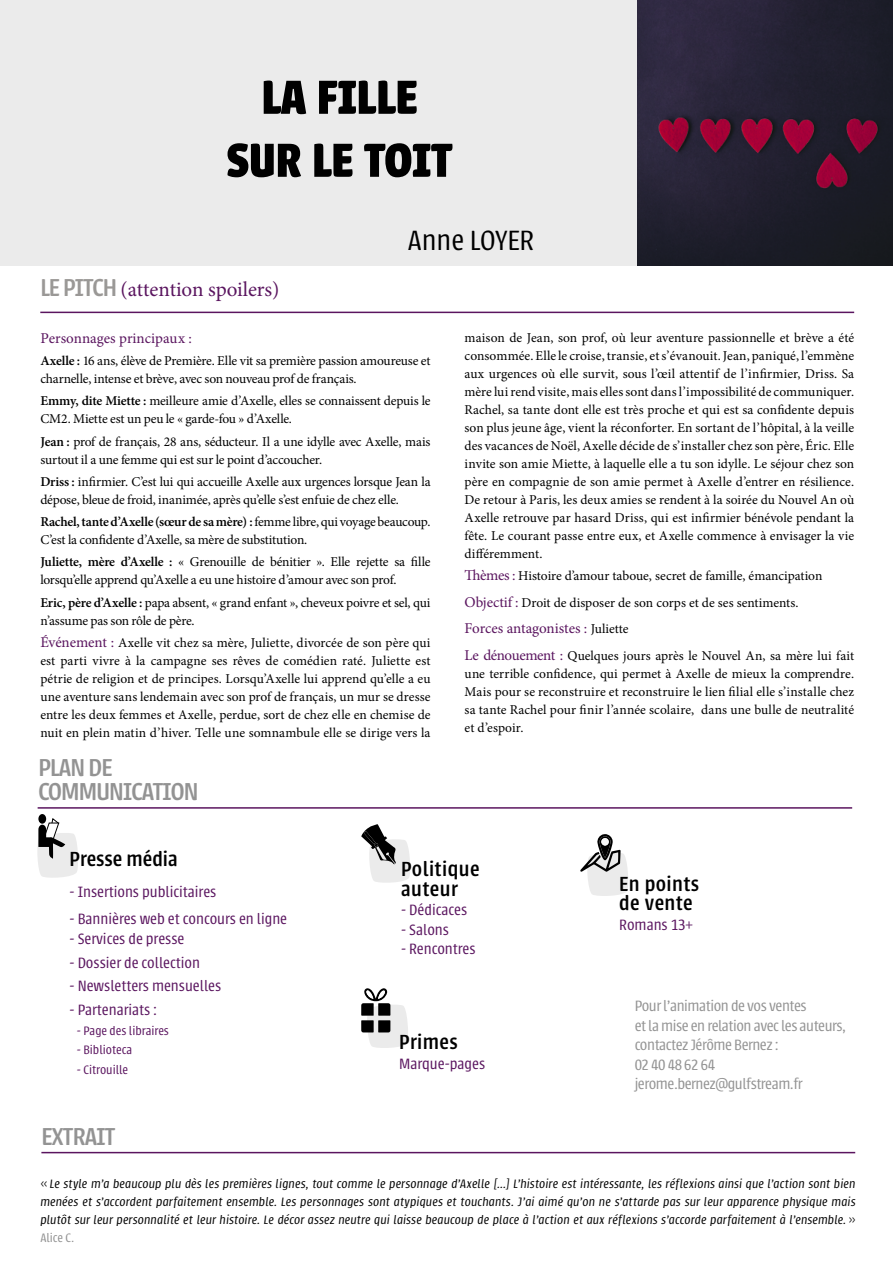
<style>
.page{position:relative;width:893px;height:1263px;background:#fff}
.page>*{position:absolute;margin:0;border:0;box-sizing:border-box;transform-origin:0 0}
.t1{font:700 52.5px/63px "Urbana";color:#000;text-align:center}
.t2{font:300 30.75px "Urbana";color:#000}
.t3{font:500 27px/23.5px "Urbana";letter-spacing:-.03em;color:#939393}
.t4{font:500 22.5px/19.5px "Urbana";letter-spacing:.02em;color:#000}
.t5{font:500 22.5px "Urbana";color:#000}
.t6{font:21px "Minion Pro";letter-spacing:-.005em;color:#5a155f}
.t7{font:300 16.5px "Urbana";color:#5a155f}
.t8{font:300 16.5px/19.5px "Urbana";letter-spacing:-.025em;color:#939393}
.t9{font:15px "Minion Pro";color:#5a155f}
.t10{font:13.5px/18px "Minion Pro";letter-spacing:-.01em;color:#000}
.t11{font:italic 300 13.5px/18px "Urbana";letter-spacing:.005em;color:#000;text-align:justify}
.t12{font:300 13.5px "Urbana";color:#5a155f}
.s1{font-family:"Urbana";font-weight:500;font-size:27px;color:#9a9896}
.s2{font-weight:600}
.s3{font-size:15px;color:#5a155f}
.s4{font-size:13.5px;color:#000}
.s5{font-style:normal}
.s6{font-style:normal;color:#919191}
</style>
<div class="page">
<div style="left:0;top:0;width:893px;height:265px;background:#ebebeb"></div>
<hr style="left:40px;top:312px;width:814px;height:1px;background:#5a155f">
<hr style="left:41px;top:1152px;width:814px;height:1px;background:#5a155f">
<hr style="left:38px;top:807px;width:814px;height:2px;background:#5a155f">
<svg style="left:461px;top:242px;width:397px;height:654px"></svg>
<svg style="left:361px;top:824px;width:49px;height:59px"></svg>
<svg style="left:38px;top:814px;width:8px;height:10px"></svg>
<svg style="left:37px;top:817px;width:41px;height:61px"></svg>
<svg style="left:361px;top:988px;width:47px;height:60px"></svg>
<img style="left:638px;top:0;width:255px;height:265px">
<h1 class="t1" style="left:226px;top:67px;width:228px">LA FILLE<br>SUR LE TOIT</h1>
<h3 class="t6" style="left:40px;top:275px;width:241px"><span class="s1">LE PITCH</span> (attention spoilers)</h3>
<h2 class="t2" style="left:408px;top:224px;width:128px">Anne LOYER</h2>
<p class="t9" style="left:40px;top:328px;width:153px">Personnages principaux :</p>
<p class="t10" style="left:40px;top:352px;width:392px"><span class="s2">Axelle :</span> 16 ans, élève de Première. Elle vit sa première passion amoureuse et charnelle, intense et brève, avec son nouveau prof de français.</p>
<p class="t10" style="left:40px;top:392px;width:392px"><span class="s2">Emmy, dite Miette :</span> meilleure amie d’Axelle, elles se connaissent depuis le<br>CM2. Miette est un peu le « garde-fou » d’Axelle.</p>
<p class="t10" style="left:40px;top:432px;width:392px"><span class="s2">Jean :</span> prof de français, 28 ans, séducteur. Il a une idylle avec Axelle, mais surtout il a une femme qui est sur le point d’accoucher.</p>
<p class="t10" style="left:40px;top:473px;width:392px"><span class="s2">Driss :</span> infirmier. C’est lui qui accueille Axelle aux urgences lorsque Jean la dépose, bleue de froid, inanimée, après qu’elle s’est enfuie de chez elle.</p>
<p class="t10" style="left:40px;top:513px;width:392px"><span class="s2">Rachel, tante d’Axelle (sœur de sa mère) :</span> femme libre, qui voyage beaucoup.<br>C’est la confidente d’Axelle, sa mère de substitution.</p>
<p class="t10" style="left:40px;top:553px;width:392px"><span class="s2">Juliette, mère d’Axelle :</span> « Grenouille de bénitier ». Elle rejette sa fille lorsqu’elle apprend qu’Axelle a eu une histoire d’amour avec son prof.</p>
<p class="t10" style="left:40px;top:593px;width:392px"><span class="s2">Eric, père d’Axelle :</span> papa absent, « grand enfant », cheveux poivre et sel, qui n’assume pas son rôle de père.</p>
<p class="t10" style="left:40px;top:634px;width:392px;text-align:justify"><span class="s3">Événement :</span> Axelle vit chez sa mère, Juliette, divorcée de son père qui est parti vivre à la campagne ses rêves de comédien raté. Juliette est pétrie de religion et de principes. Lorsqu’Axelle lui apprend qu’elle a eu une aventure sans lendemain avec son prof de français, un mur se dresse entre les deux femmes et Axelle, perdue, sort de chez elle en chemise de nuit en plein matin d’hiver. Telle une somnambule elle se dirige vers la</p>
<h3 class="t3" style="left:38px;top:756px;width:162px">PLAN DE<br>COMMUNICATION</h3>
<p class="t10" style="left:465px;top:329px;width:391px;text-align:justify">maison de Jean, son prof, où leur aventure passionnelle et brève a été consommée. Elle le croise, transie, et s’évanouit. Jean, paniqué, l’emmène aux urgences où elle survit, sous l’œil attentif de l’infirmier, Driss. Sa mère lui rend visite, mais elles sont dans l’impossibilité de communiquer.<br>Rachel, sa tante dont elle est très proche et qui est sa confidente depuis son plus jeune âge, vient la réconforter. En sortant de l’hôpital, à la veille des vacances de Noël, Axelle décide de s’installer chez son père, Éric. Elle invite son amie Miette, à laquelle elle a tu son idylle. Le séjour chez son père en compagnie de son amie permet à Axelle d’entrer en résilience.<br>De retour à Paris, les deux amies se rendent à la soirée du Nouvel An où Axelle retrouve par hasard Driss, qui est infirmier bénévole pendant la fête. Le courant passe entre eux, et Axelle commence à envisager la vie différemment.</p>
<p class="t10" style="left:465px;top:563px;width:359px;line-height:26.5px"><span class="s3">Thèmes :</span> Histoire d’amour taboue, secret de famille, émancipation<br><span class="s3">Objectif :</span> Droit de disposer de son corps et de ses sentiments.</p>
<p class="t9" style="left:465px;top:618px;width:166px">Forces antagonistes : <span class="s4">Juliette</span></p>
<p class="t10" style="left:465px;top:646px;width:391px;text-align:justify"><span class="s3">Le dénouement :</span> Quelques jours après le Nouvel An, sa mère lui fait une terrible confidence, qui permet à Axelle de mieux la comprendre.<br>Mais pour se reconstruire et reconstruire le lien filial elle s’installe chez sa tante Rachel pour finir l’année scolaire, dans une bulle de neutralité et d’espoir.</p>
<h3 class="t5" style="left:70px;top:847px;width:110px">Presse média</h3>
<p class="t7" style="left:70px;top:883px;width:148px">- Insertions publicitaires</p>
<p class="t7" style="left:70px;top:910px;width:219px">- Bannières web et concours en ligne</p>
<p class="t7" style="left:70px;top:930px;width:116px">- Services de presse</p>
<p class="t7" style="left:70px;top:954px;width:132px">- Dossier de collection</p>
<p class="t7" style="left:70px;top:977px;width:153px">- Newsletters mensuelles</p>
<p class="t7" style="left:70px;top:1001px;width:89px">- Partenariats :</p>
<p class="t12" style="left:77px;top:1023px;width:94px">- Page des libraires</p>
<p class="t12" style="left:77px;top:1043px;width:57px">- Biblioteca</p>
<p class="t12" style="left:77px;top:1062px;width:53px">- Citrouille</p>
<h3 class="t3" style="left:41px;top:1125px;width:75px">EXTRAIT</h3>
<h3 class="t4" style="left:401px;top:860px;width:80px">Politique auteur</h3>
<p class="t7" style="left:401px;top:902px;width:67px">- Dédicaces</p>
<p class="t7" style="left:401px;top:921px;width:49px">- Salons</p>
<p class="t7" style="left:401px;top:941px;width:76px">- Rencontres</p>
<h3 class="t4" style="left:399px;top:1033px;width:60px">Primes</h3>
<p class="t7" style="left:399px;top:1055px;width:88px">Marque-pages</p>
<h3 class="t4" style="left:619px;top:874px;width:82px">En points de vente</h3>
<p class="t7" style="left:619px;top:916px;width:75px">Romans 13+</p>
<p class="t8" style="left:635px;top:996px;width:213px">Pour l'animation de vos ventes<br>et la mise en relation avec les auteurs, contactez Jérôme Bernez :<br>02 40 48 62 64 jerome.bernez@gulfstream.fr</p>
<p class="t11" style="left:40px;top:1175px;width:817px"><span class="s5">«</span> Le style m’a beaucoup plu dès les premières lignes, tout comme le personnage d’Axelle [...] L’histoire est intéressante, les réflexions ainsi que l’action sont bien menées et s’accordent parfaitement ensemble. Les personnages sont atypiques et touchants. J’ai aimé qu’on ne s’attarde pas sur leur apparence physique mais plutôt sur leur personnalité et leur histoire. Le décor assez neutre qui laisse beaucoup de place à l’action et aux réflexions s’accorde parfaitement à l’ensemble. <span class="s5">» </span><span class="s6">Alice C.</span></p>
</div>
